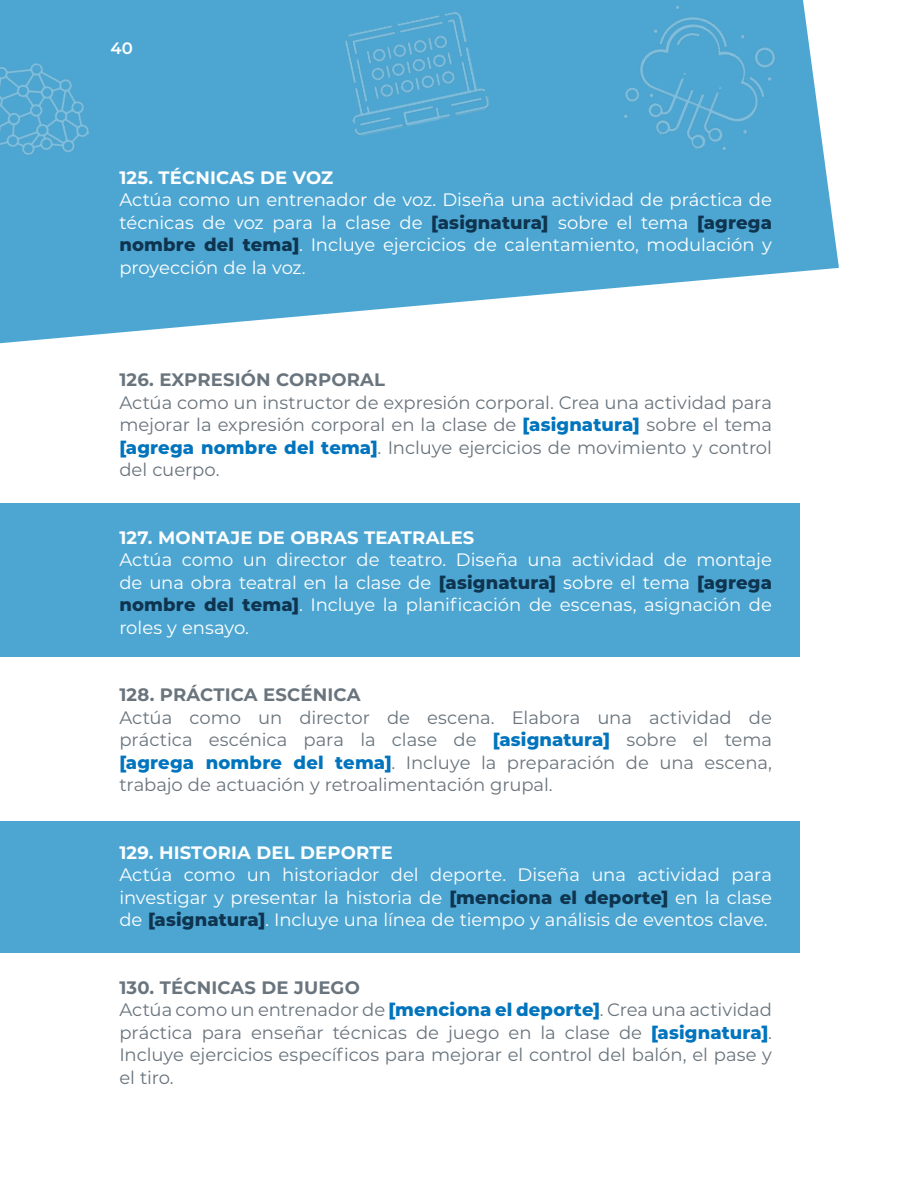
<style>
.page{position:relative;width:918px;height:1188px;background:#fff}
.page>*{position:absolute;margin:0;border:0;box-sizing:border-box;transform-origin:0 0}
.second_title{font:18px/22.5px "Montserrat";letter-spacing:-.005em;color:#69747d;text-align:justify}
.second_title-2{font:18px/22.5px "Montserrat";letter-spacing:-.005em;color:#fff;text-align:justify}
.second_title-3{font:700 18px "Montserrat";letter-spacing:.01em;color:#fff}
.second_title-4{font:700 18px "Montserrat";letter-spacing:.01em;color:#69747d}
.t1{font:600 16.5px "Montserrat";color:#fff}
.s1{font-weight:800;color:#0e344f}
.s2{font-weight:800;color:#0074bd}
</style>
<div class="page">
<svg style="left:0;top:0;width:839px;height:343px;fill:#4da6d2"></svg>
<div style="left:0;top:504px;width:799px;height:153px;background:#4da6d2"></div>
<div style="left:0;top:821px;width:799px;height:131px;background:#4da6d2"></div>
<img style="left:335px;top:8px;width:156px;height:129px">
<img style="left:616px;top:0;width:169px;height:166px">
<img style="left:0;top:47px;width:106px;height:139px">
<p class="t1" style="left:111px;top:37px;width:24px">40</p>
<p class="second_title-3" style="left:119px;top:164px;width:215px">125. TÉCNICAS DE VOZ</p>
<p class="second_title-2" style="left:119px;top:188px;width:654px">Actúa como un entrenador de voz. Diseña una actividad de práctica de técnicas de voz para la clase de <span class="s1">[asignatura]</span> sobre el tema <span class="s1">[agrega nombre del tema]</span>. Incluye ejercicios de calentamiento, modulación y proyección de la voz.</p>
<p class="second_title-4" style="left:119px;top:367px;width:267px">126. EXPRESIÓN CORPORAL</p>
<p class="second_title" style="left:119px;top:390px;width:654px">Actúa como un instructor de expresión corporal. Crea una actividad para mejorar la expresión corporal en la clase de <span class="s2">[asignatura]</span> sobre el tema <span class="s2">[agrega nombre del tema]</span>. Incluye ejercicios de movimiento y control del cuerpo.</p>
<p class="second_title-3" style="left:119px;top:524px;width:357px">127. MONTAJE DE OBRAS TEATRALES</p>
<p class="second_title-2" style="left:119px;top:548px;width:654px">Actúa como un director de teatro. Diseña una actividad de montaje de una obra teatral en la clase de <span class="s1">[asignatura]</span> sobre el tema <span class="s1">[agrega nombre del tema]</span>. Incluye la planificación de escenas, asignación de roles y ensayo.</p>
<p class="second_title-4" style="left:119px;top:682px;width:243px">128. PRÁCTICA ESCÉNICA</p>
<p class="second_title" style="left:119px;top:705px;width:654px">Actúa como un director de escena. Elabora una actividad de práctica escénica para la clase de <span class="s2">[asignatura]</span> sobre el tema <span class="s2">[agrega nombre del tema]</span>. Incluye la preparación de una escena, trabajo de actuación y retroalimentación grupal.</p>
<p class="second_title-3" style="left:119px;top:839px;width:275px">129. HISTORIA DEL DEPORTE</p>
<p class="second_title-2" style="left:119px;top:863px;width:654px">Actúa como un historiador del deporte. Diseña una actividad para investigar y presentar la historia de <span class="s1">[menciona el deporte]</span> en la clase de <span class="s1">[asignatura]</span>. Incluye una línea de tiempo y análisis de eventos clave.</p>
<p class="second_title-4" style="left:119px;top:974px;width:242px">130. TÉCNICAS DE JUEGO</p>
<p class="second_title" style="left:119px;top:998px;width:654px">Actúa como un entrenador de <span class="s2">[menciona el deporte]</span>. Crea una actividad práctica para enseñar técnicas de juego en la clase de <span class="s2">[asignatura]</span>.<br>Incluye ejercicios específicos para mejorar el control del balón, el pase y el tiro.</p>
</div>
